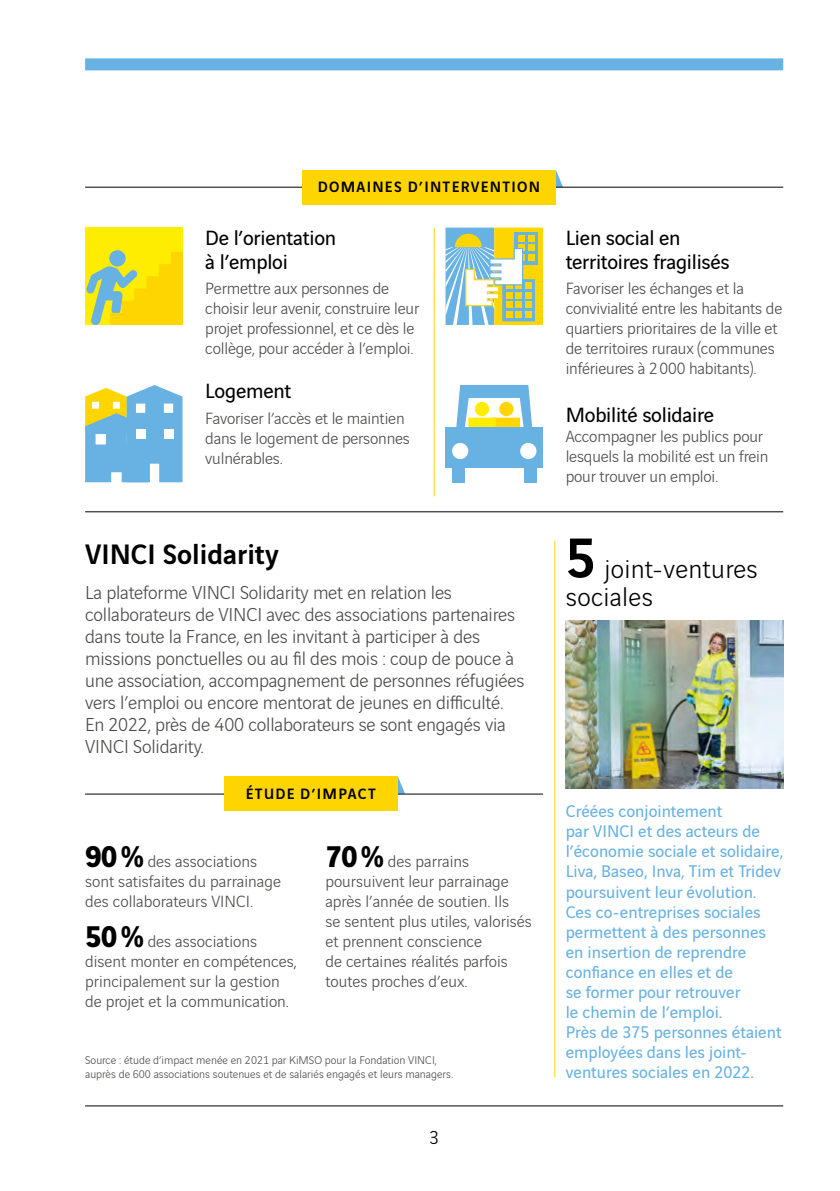
<style>
.page{position:relative;width:840px;height:1191px;background:#fff}
.page>*{position:absolute;margin:0;border:0;box-sizing:border-box;transform-origin:0 0}
._02-texte_courant{font:500 30px "Vinci Sans";color:#000}
._02-texte_courant-2{font:300 28px/28px "Vinci Sans";letter-spacing:.01em;color:#000}
.texte_courant{font:22px/24px "Vinci Sans";letter-spacing:-.01em;color:#000}
._02-texte_courant-3{font:300 20px/22px "Vinci Sans";letter-spacing:-.01em;color:#4a4a49}
.t1{font:300 20px "Vinci Sans";color:#000}
._02-texte_courant-4{font:18px/20px "Vinci Sans";color:#67b1e3}
.texte_courant-2{font:300 17.4px/20px "Vinci Sans";letter-spacing:-.01em;color:#4a4a49}
.TITRE{font:300 17.4px/20px "Vinci Sans";color:#4a4a49}
.texte_courant-3{font:500 16px "Vinci Sans";letter-spacing:.08em;color:#000}
.TITRE-2{font:300 12px/14px "Vinci Sans";color:#4a4a49}
.s1{font-weight:700;font-size:32px;color:#000}
.s2{font-weight:500;font-size:60px}
</style>
<div class="page">
<hr style="left:85px;top:1105px;width:697px;height:1px;background:#000">
<div style="left:85px;top:228px;width:97px;height:97px;background:#ffed00"></div>
<svg style="left:86px;top:250px;width:97px;height:75px"></svg>
<div style="left:85px;top:58px;width:697px;height:12px;background:#67b1e3"></div>
<svg style="left:555px;top:170px;width:7px;height:17px"></svg>
<hr style="left:85px;top:187px;width:697px;height:1px;background:#000">
<hr style="left:85px;top:511px;width:697px;height:1px;background:#000">
<div style="left:302px;top:170px;width:253px;height:34px;background:#ffd500"></div>
<svg style="left:397px;top:776px;width:8px;height:17px"></svg>
<hr style="left:85px;top:793px;width:457px;height:1px;background:#000">
<div style="left:224px;top:776px;width:173px;height:34px;background:#ffd500"></div>
<hr style="left:433px;top:228px;width:1px;height:268px;background:#ffd500">
<hr style="left:554px;top:540px;width:1px;height:537px;background:#ffd500">
<svg style="left:445px;top:228px;width:97px;height:97px"></svg>
<div style="left:445px;top:427px;width:97px;height:40px;background:#67b1e3"></div>
<div style="left:452px;top:466px;width:12px;height:16px;background:#67b1e3"></div>
<div style="left:524px;top:466px;width:12px;height:16px;background:#67b1e3"></div>
<div style="left:452px;top:443px;width:16px;height:16px;background:#fff;border-radius:50%"></div>
<div style="left:520px;top:443px;width:16px;height:16px;background:#fff;border-radius:50%"></div>
<svg style="left:456px;top:385px;width:76px;height:68px"></svg>
<svg style="left:85px;top:385px;width:97px;height:97px"></svg>
<div style="left:136px;top:429px;width:9px;height:9px;background:#fff"></div>
<div style="left:164px;top:429px;width:9px;height:9px;background:#fff"></div>
<img style="left:565px;top:621px;width:217px;height:167px">
<p class="texte_courant-3" style="left:318px;top:175px;width:224px">DOMAINES D’INTERVENTION</p>
<p class="texte_courant" style="left:205px;top:223px;width:132px">De l’orientation à l’emploi</p>
<p class="texte_courant-2" style="left:205px;top:277px;width:215px">Permettre aux personnes de choisir leur avenir, construire leur projet professionnel, et ce dès le collège, pour accéder à l’emploi.</p>
<p class="texte_courant" style="left:205px;top:377px;width:88px">Logement</p>
<p class="texte_courant-2" style="left:205px;top:407px;width:206px">Favoriser l’accès et le maintien dans le logement de personnes vulnérables.</p>
<p class="_02-texte_courant" style="left:85px;top:530px;width:195px">VINCI Solidarity</p>
<p class="_02-texte_courant-3" style="left:85px;top:580px;width:440px">La plateforme VINCI Solidarity met en relation les collaborateurs de VINCI avec des associations partenaires dans toute la France, en les invitant à participer à des missions ponctuelles ou au fil des mois : coup de pouce à une association, accompagnement de personnes réfugiées vers l’emploi ou encore mentorat de jeunes en difficulté.<br>En 2022, près de 400 collaborateurs se sont engagés via VINCI Solidarity.</p>
<p class="texte_courant-3" style="left:246px;top:781px;width:131px">ÉTUDE D’IMPACT</p>
<p class="TITRE" style="left:85px;top:849px;width:197px"><span class="s1">90%</span> des associations sont satisfaites du parrainage des collaborateurs VINCI.</p>
<p class="TITRE" style="left:85px;top:929px;width:213px"><span class="s1">50%</span> des associations disent monter en compétences, principalement sur la gestion de projet et la communication.</p>
<p class="TITRE" style="left:325px;top:849px;width:208px"><span class="s1">70%</span> des parrains poursuivent leur parrainage après l’année de soutien. Ils<br>se sentent plus utiles, valorisés et prennent conscience<br>de certaines réalités parfois toutes proches d’eux.</p>
<p class="TITRE-2" style="left:85px;top:1051px;width:369px">Source : étude d’impact menée en 2021 par KiMSO pour la Fondation VINCI, auprès de 600 associations soutenues et de salariés engagés et leurs managers.</p>
<p class="t1" style="left:429px;top:1123px;width:11px">3</p>
<p class="texte_courant" style="left:565px;top:223px;width:165px">Lien social en territoires fragilisés</p>
<p class="texte_courant-2" style="left:565px;top:277px;width:218px">Favoriser les échanges et la convivialité entre les habitants de quartiers prioritaires de la ville et de territoires ruraux (communes inférieures à 2000 habitants).</p>
<p class="texte_courant" style="left:565px;top:401px;width:150px">Mobilité solidaire</p>
<p class="texte_courant-2" style="left:565px;top:425px;width:204px">Accompagner les publics pour lesquels la mobilité est un frein pour trouver un emploi.</p>
<p class="_02-texte_courant-2" style="left:565px;top:552px;width:193px"><span class="s2">5</span> joint-ventures sociales</p>
<p class="_02-texte_courant-4" style="left:565px;top:800px;width:219px">Créées conjointement<br>par VINCI et des acteurs de l’économie sociale et solidaire,<br>Liva, Baseo, Inva, Tim et Tridev poursuivent leur évolution.<br>Ces co-entreprises sociales permettent à des personnes en insertion de reprendre confiance en elles et de<br>se former pour retrouver<br>le chemin de l’emploi.<br>Près de 375 personnes étaient employées dans les joint&shy;ventures sociales en 2022.</p>
</div>
